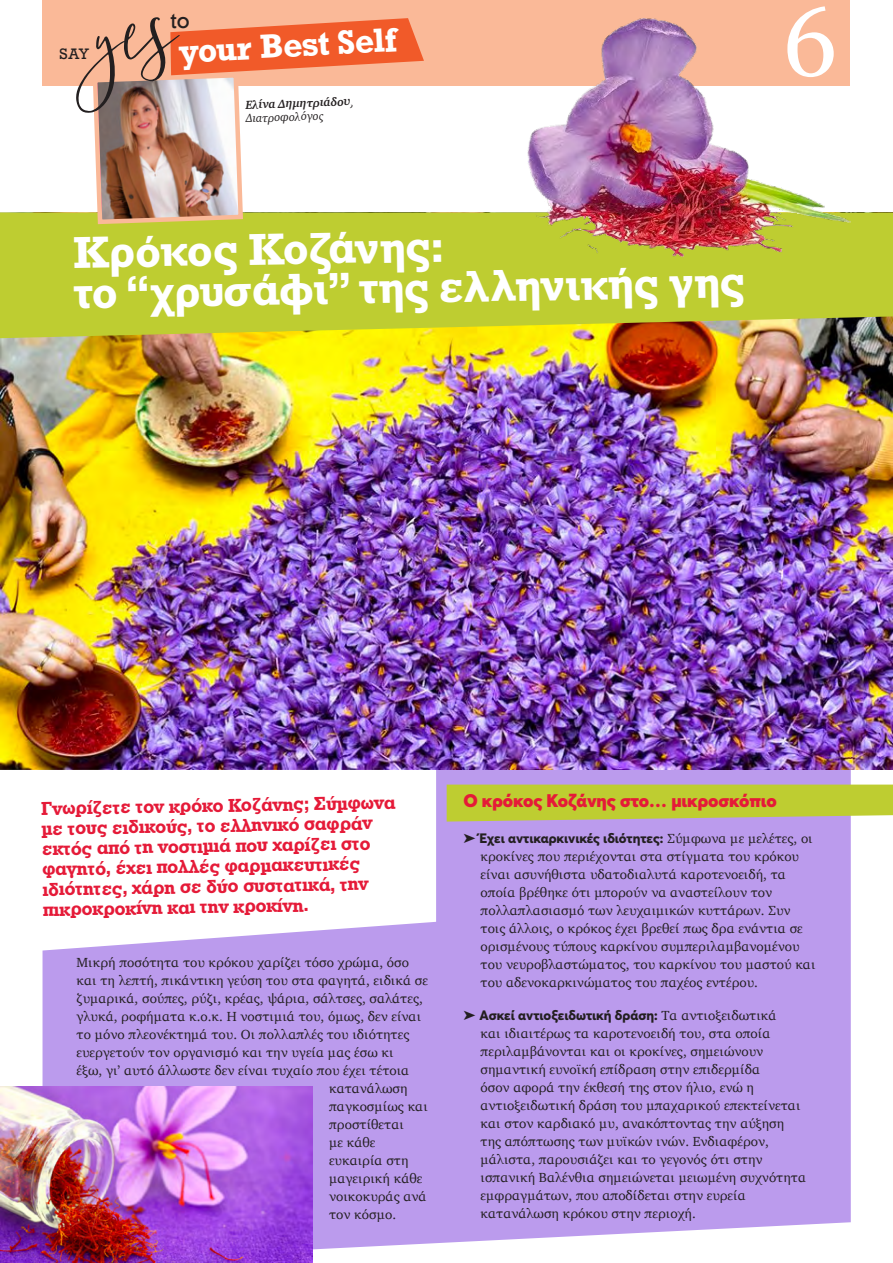
<style>
.page{position:relative;width:893px;height:1263px;background:#fff}
.page>*{position:absolute;margin:0;border:0;box-sizing:border-box;transform-origin:0 0}
.t1{font:97.5px "Georgia";color:#fff}
.t2{font:700 42px/40.5px "Rockwell";color:#fff}
.t3{font:700 31.5px "Rockwell";color:#fff}
.t4{font:21px "Rockwell";color:#231f20}
.t5{font:19.5px/20.2px "UB Rockwell Bold";color:#e51a38}
.t6{font:900 18px "Averta";letter-spacing:-.005em;color:#e51a38}
.t7{font:14.25px "Rockwell";color:#231f20}
.t8{font:13.5px/18px "Charter";color:#231f20}
.t9{font:800 13.5px "Averta";letter-spacing:-.005em;color:#231f20}
.t10{font:italic 700 12px/13.5px "Charter";color:#231f20}
.s1{font-weight:400}
.s2{font-family:"Charter";font-weight:400}
</style>
<div class="page">
<div style="left:43px;top:770px;width:808px;height:493px;background:#bb9bed"></div>
<img style="left:0;top:338px;width:893px;height:432px">
<svg style="left:42px;top:770px;width:394px;height:184px"></svg>
<svg style="left:447px;top:784px;width:446px;height:37px;background:#beca41"></svg>
<svg style="left:0;top:212px;width:893px;height:126px;background:#bfc831"></svg>
<div style="left:43px;top:0;width:807px;height:85px;background:#fab998"></div>
<svg style="left:76px;top:17px;width:348px;height:209px"></svg>
<img style="left:527px;top:18px;width:323px;height:238px">
<img style="left:0;top:1086px;width:312px;height:177px">
<p class="t7" style="left:59px;top:45px;width:32px">SAY</p>
<h3 class="t4" style="left:170px;top:7px;width:21px">to</h3>
<h3 class="t3" style="left:178px;top:31px;width:220px;rotate:-3deg">your Best Self</h3>
<p class="t10" style="left:245px;top:98px;width:110px;rotate:-2deg">Ελίνα Δημητριάδου<span class="s1">,<br>Διατροφολόγος</span></p>
<h2 class="t2" style="left:73px;top:232px;width:672px;rotate:-1deg">Κρόκος Κοζάνης:<br>το “χρυσάφι” της ελληνικής γης</h2>
<h1 class="t1" style="left:782px;top:-29px;width:57px">6</h1>
<h3 class="t5" style="left:41px;top:798px;width:356px;rotate:-1deg">Γνωρίζετε τον κρόκο Κοζάνης; Σύμφωνα με τους ειδικούς, το ελληνικό σαφράν εκτός από τη νοστιμιά που χαρίζει στο φαγητό, έχει πολλές φαρμακευτικές ιδιότητες, χάρη σε δύο συστατικά, την πικροκροκίνη και την κροκίνη.</h3>
<p class="t8" style="left:77px;top:953px;width:334px">Μικρή ποσότητα του κρόκου χαρίζει τόσο χρώμα, όσο</p>
<p class="t8" style="left:77px;top:971px;width:353px">και τη λεπτή, πικάντικη γεύση του στα φαγητά, ειδικά σε</p>
<p class="t8" style="left:77px;top:989px;width:348px">ζυμαρικά, σούπες, ρύζι, κρέας, ψάρια, σάλτσες, σαλάτες,</p>
<p class="t8" style="left:77px;top:1007px;width:346px">γλυκά, ροφήματα κ.ο.κ. Η νοστιμιά του, όμως, δεν είναι</p>
<p class="t8" style="left:77px;top:1025px;width:334px">το μόνο πλεονέκτημά του. Οι πολλαπλές του ιδιότητες</p>
<p class="t8" style="left:77px;top:1043px;width:319px">ευεργετούν τον οργανισμό και την υγεία μας έσω κι</p>
<p class="t8" style="left:77px;top:1061px;width:334px">έξω, γι’ αυτό άλλωστε δεν είναι τυχαίο που έχει τέτοια</p>
<p class="t8" style="left:329px;top:1079px;width:80px">κατανάλωση</p>
<p class="t8" style="left:329px;top:1097px;width:100px">παγκοσμίως και</p>
<p class="t8" style="left:329px;top:1115px;width:76px">προστίθεται</p>
<p class="t8" style="left:329px;top:1133px;width:48px">με κάθε</p>
<p class="t8" style="left:329px;top:1151px;width:81px">ευκαιρία στη</p>
<p class="t8" style="left:329px;top:1169px;width:95px">μαγειρική κάθε</p>
<p class="t8" style="left:329px;top:1187px;width:99px">νοικοκυράς ανά</p>
<p class="t8" style="left:329px;top:1205px;width:69px">τον κόσμο.</p>
<h3 class="t6" style="left:463px;top:789px;width:315px">Ο κρόκος Κοζάνης στο… μικροσκόπιο</h3>
<p class="t9" style="left:463px;top:829px;width:351px">➤ Έχει αντικαρκινικές ιδιότητες: <span class="s2">Σύμφωνα με μελέτες, οι</span></p>
<p class="t8" style="left:480px;top:847px;width:337px">κροκίνες που περιέχονται στα στίγματα του κρόκου είναι ασυνήθιστα υδατοδιαλυτά καροτενοειδή, τα οποία βρέθηκε ότι μπορούν να αναστείλουν τον πολλαπλασιασμό των λευχαιμικών κυττάρων. Συν τοις άλλοις, ο κρόκος έχει βρεθεί πως δρα ενάντια σε ορισμένους τύπους καρκίνου συμπεριλαμβανομένου του νευροβλαστώματος, του καρκίνου του μαστού και του αδενοκαρκινώματος του παχέος εντέρου.</p>
<p class="t9" style="left:463px;top:1006px;width:315px">➤ Ασκεί αντιοξειδωτική δράση: <span class="s2">Τα αντιοξειδωτικά</span></p>
<p class="t8" style="left:480px;top:1024px;width:327px">και ιδιαιτέρως τα καροτενοειδή του, στα οποία περιλαμβάνονται και οι κροκίνες, σημειώνουν σημαντική ευνοϊκή επίδραση στην επιδερμίδα<br>όσον αφορά την έκθεσή της στον ήλιο, ενώ η αντιοξειδωτική δράση του μπαχαρικού επεκτείνεται και στον καρδιακό μυ, ανακόπτοντας την αύξηση της απόπτωσης των μυϊκών ινών. Ενδιαφέρον, μάλιστα, παρουσιάζει και το γεγονός ότι στην ισπανική Βαλένθια σημειώνεται μειωμένη συχνότητα εμφραγμάτων, που αποδίδεται στην ευρεία κατανάλωση κρόκου στην περιοχή.</p>
</div>
